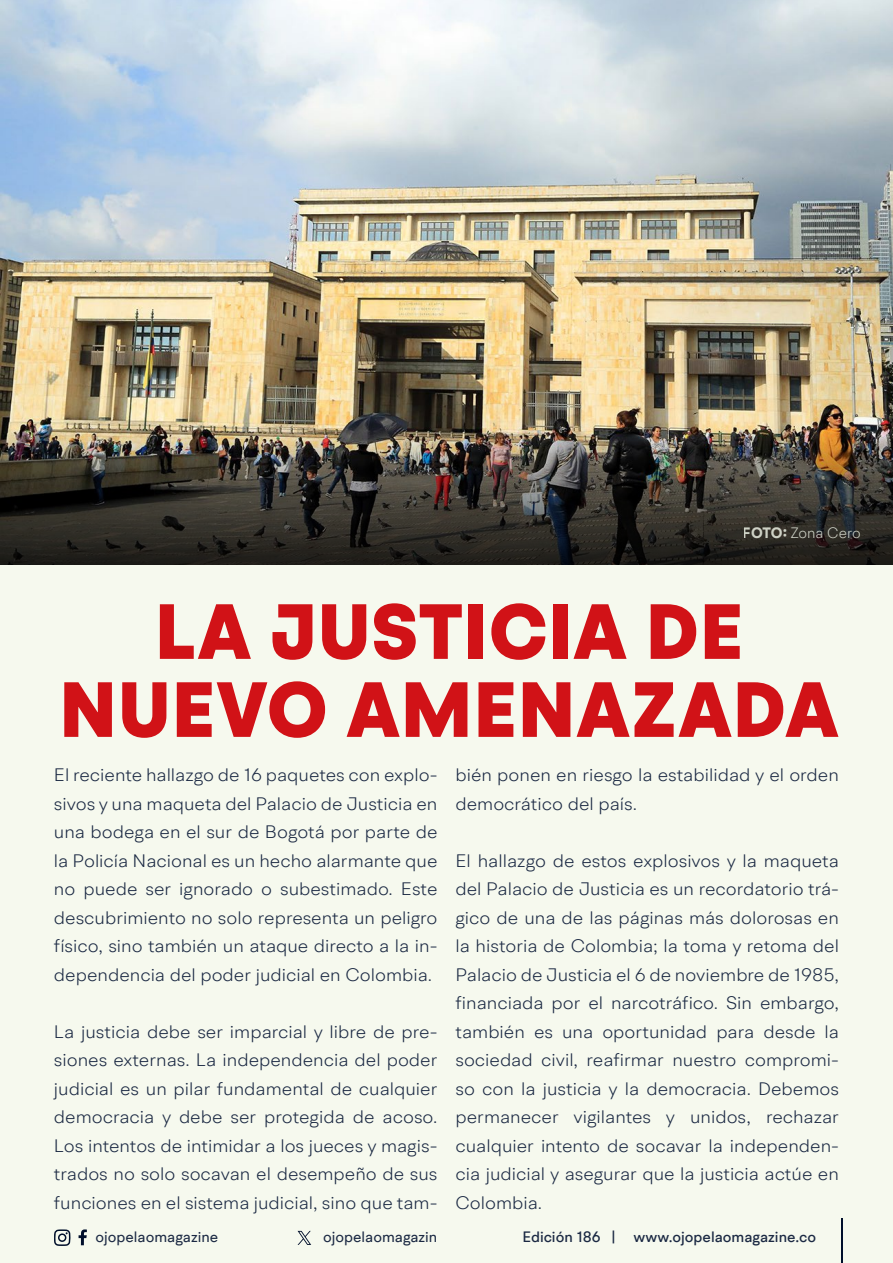
<style>
.page{position:relative;width:893px;height:1263px;background:#f6f9ee}
.page>*{position:absolute;margin:0;border:0;box-sizing:border-box;transform-origin:0 0}
.t1{font:900 78px/78px "BR Hendrix";letter-spacing:.01em;color:#d11217;text-align:center}
.t2{font:300 18px/28.5px "BR Hendrix";color:#1b2943;text-align:justify;scale:1.05 1}
.t3{font:500 15px "BR Hendrix";color:#1b2943}
.t4{font:15px "BR Hendrix";color:#1b2943}
.t5{font:300 15px "BR Hendrix";color:#f5faed}
.s1{font-weight:700}
</style>
<div class="page">
<svg style="left:79px;top:1229px;width:8px;height:16px"></svg>
<svg style="left:54px;top:1229px;width:17px;height:17px"></svg>
<hr style="left:841px;top:1219px;width:1px;height:44px;background:#000f2b">
<svg style="left:298px;top:1231px;width:13px;height:14px"></svg>
<img style="left:0;top:0;width:893px;height:428px">
<img style="left:0;top:428px;width:893px;height:137px">
<p class="t5" style="left:743px;top:524px;width:119px"><span class="s1">FOTO:</span> Zona Cero</p>
<h1 class="t1" style="left:59px;top:595px;width:781px">LA JUSTICIA DE<br>NUEVO AMENAZADA</h1>
<p class="t2" style="left:54px;top:761px;width:367px">El reciente hallazgo de 16 paquetes con explo&shy;sivos y una maqueta del Palacio de Justicia en una bodega en el sur de Bogotá por parte de la Policía Nacional es un hecho alarmante que no puede ser ignorado o subestimado. Este descubrimiento no solo representa un peligro físico, sino también un ataque directo a la in&shy;dependencia del poder judicial en Colombia.</p>
<p class="t2" style="left:54px;top:1017px;width:367px">La justicia debe ser imparcial y libre de pre&shy;siones externas. La independencia del poder judicial es un pilar fundamental de cualquier democracia y debe ser protegida de acoso.<br>Los intentos de intimidar a los jueces y magis&shy;trados no solo socavan el desempeño de sus funciones en el sistema judicial, sino que tam-</p>
<p class="t2" style="left:455px;top:761px;width:367px">bién ponen en riesgo la estabilidad y el orden democrático del país.</p>
<p class="t2" style="left:455px;top:846px;width:367px">El hallazgo de estos explosivos y la maqueta del Palacio de Justicia es un recordatorio trá&shy;gico de una de las páginas más dolorosas en la historia de Colombia; la toma y retoma del Palacio de Justicia el 6 de noviembre de 1985, financiada por el narcotráfico. Sin embargo, también es una oportunidad para desde la sociedad civil, reafirmar nuestro compromi&shy;so con la justicia y la democracia. Debemos permanecer vigilantes y unidos, rechazar cualquier intento de socavar la independen&shy;cia judicial y asegurar que la justicia actúe en Colombia.</p>
<p class="t4" style="left:96px;top:1227px;width:124px">ojopelaomagazine</p>
<p class="t4" style="left:323px;top:1227px;width:116px">ojopelaomagazin</p>
<p class="t3" style="left:522px;top:1227px;width:295px">Edición 186 | www.ojopelaomagazine.co</p>
</div>
